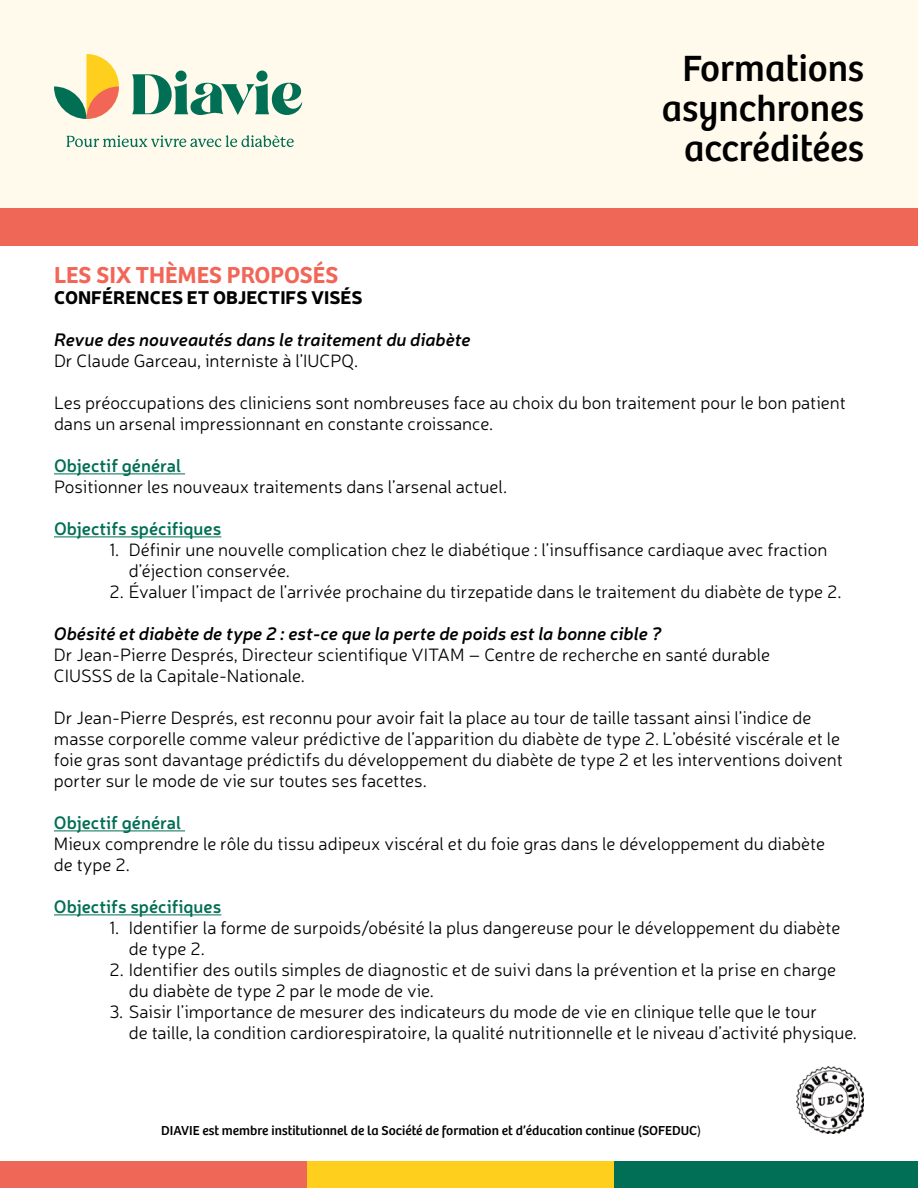
<style>
.page{position:relative;width:918px;height:1188px;background:#fff}
.page>*{position:absolute;margin:0;border:0;box-sizing:border-box;transform-origin:0 0}
.t1{font:37.8px/39.8px "Bree";color:#000;text-align:center}
.t2{font:600 24px "Bree";color:#f26657}
.t3{font:300 18px/21px "Neris";color:#000}
.t4{font:italic 600 18px "Neris";color:#000}
.t5{font:600 18px "Neris";color:#006f54}
.t6{font:900 18px "Neris";color:#000}
.t7{font:13.5px "Bree";color:#000}
.s1{font-weight:300}
</style>
<div class="page">
<div style="left:0;top:1161px;width:307px;height:27px;background:#ef6757"></div>
<div style="left:611px;top:1161px;width:307px;height:27px;background:#016f56"></div>
<div style="left:307px;top:1161px;width:307px;height:27px;background:#fecf1d"></div>
<img style="left:797px;top:1067px;width:67px;height:67px">
<div style="left:0;top:0;width:918px;height:216px;background:#fffaec"></div>
<div style="left:0;top:208px;width:918px;height:38px;background:#ef6757"></div>
<svg style="left:256px;top:71px;width:12px;height:11px"></svg>
<svg style="left:132px;top:74px;width:170px;height:42px"></svg>
<div style="left:175px;top:71px;width:12px;height:11px;background:#006f54;border-radius:50%"></div>
<svg style="left:54px;top:54px;width:65px;height:65px"></svg>
<svg style="left:66px;top:135px;width:228px;height:12px"></svg>
<hr style="left:54px;top:473px;width:131px;height:1px;background:#006f54">
<hr style="left:54px;top:536px;width:167px;height:1px;background:#006f54">
<hr style="left:54px;top:830px;width:131px;height:1px;background:#006f54">
<hr style="left:54px;top:914px;width:167px;height:1px;background:#006f54">
<h1 class="t1" style="left:662px;top:46px;width:204px">Formations asynchrones accréditées</h1>
<h2 class="t2" style="left:54px;top:256px;width:286px">LES SIX THÈMES PROPOSÉS</h2>
<p class="t6" style="left:54px;top:284px;width:310px">CONFÉRENCES ET OBJECTIFS VISÉS</p>
<p class="t4" style="left:54px;top:327px;width:418px">Revue des nouveautés dans le traitement du diabète</p>
<p class="t3" style="left:54px;top:349px;width:306px">Dr Claude Garceau, interniste à l’IUCPQ.</p>
<p class="t3" style="left:54px;top:391px;width:793px">Les préoccupations des cliniciens sont nombreuses face au choix du bon traitement pour le bon patient dans un arsenal impressionnant en constante croissance.</p>
<p class="t5" style="left:54px;top:453px;width:129px">Objectif général</p>
<p class="t3" style="left:54px;top:475px;width:455px">Positionner les nouveaux traitements dans l’arsenal actuel.</p>
<p class="t5" style="left:54px;top:516px;width:169px">Objectifs spécifiques</p>
<p class="t3" style="left:129px;top:538px;width:700px;text-indent:-19px">1. Définir une nouvelle complication chez le diabétique : l’insuffisance cardiaque avec fraction d’éjection conservée.</p>
<p class="t3" style="left:109px;top:580px;width:733px">2. Évaluer l’impact de l’arrivée prochaine du tirzepatide dans le traitement du diabète de type 2.</p>
<p class="t4" style="left:54px;top:621px;width:609px">Obésité et diabète de type 2 : est-ce que la perte de poids est la bonne cible ?</p>
<p class="t3" style="left:54px;top:643px;width:718px">Dr Jean-Pierre Després, Directeur scientifique VITAM – Centre de recherche en santé durable<br>CIUSSS de la Capitale-Nationale.</p>
<p class="t3" style="left:54px;top:706px;width:790px">Dr Jean-Pierre Després, est reconnu pour avoir fait la place au tour de taille tassant ainsi l’indice de masse corporelle comme valeur prédictive de l’apparition du diabète de type 2. L’obésité viscérale et le foie gras sont davantage prédictifs du développement du diabète de type 2 et les interventions doivent porter sur le mode de vie sur toutes ses facettes.</p>
<p class="t5" style="left:54px;top:810px;width:129px">Objectif général</p>
<p class="t3" style="left:54px;top:833px;width:773px">Mieux comprendre le rôle du tissu adipeux viscéral et du foie gras dans le développement du diabète de type 2.</p>
<p class="t5" style="left:54px;top:894px;width:169px">Objectifs spécifiques</p>
<p class="t3" style="left:129px;top:917px;width:713px;text-indent:-19px">1. Identifier la forme de surpoids/obésité la plus dangereuse pour le développement du diabète de type 2.</p>
<p class="t3" style="left:129px;top:959px;width:709px;text-indent:-19px">2. Identifier des outils simples de diagnostic et de suivi dans la prévention et la prise en charge du diabète de type 2 par le mode de vie.</p>
<p class="t3" style="left:129px;top:1001px;width:730px;text-indent:-19px">3. Saisir l’importance de mesurer des indicateurs du mode de vie en clinique telle que le tour<br>de taille, la condition cardiorespiratoire, la qualité nutritionnelle et le niveau d’activité physique.</p>
<p class="t7" style="left:161px;top:1120px;width:542px">DIAVIE est membre institutionnel de la Société de formation et d’éducation continue (SOFEDUC<span class="s1">)</span></p>
</div>
